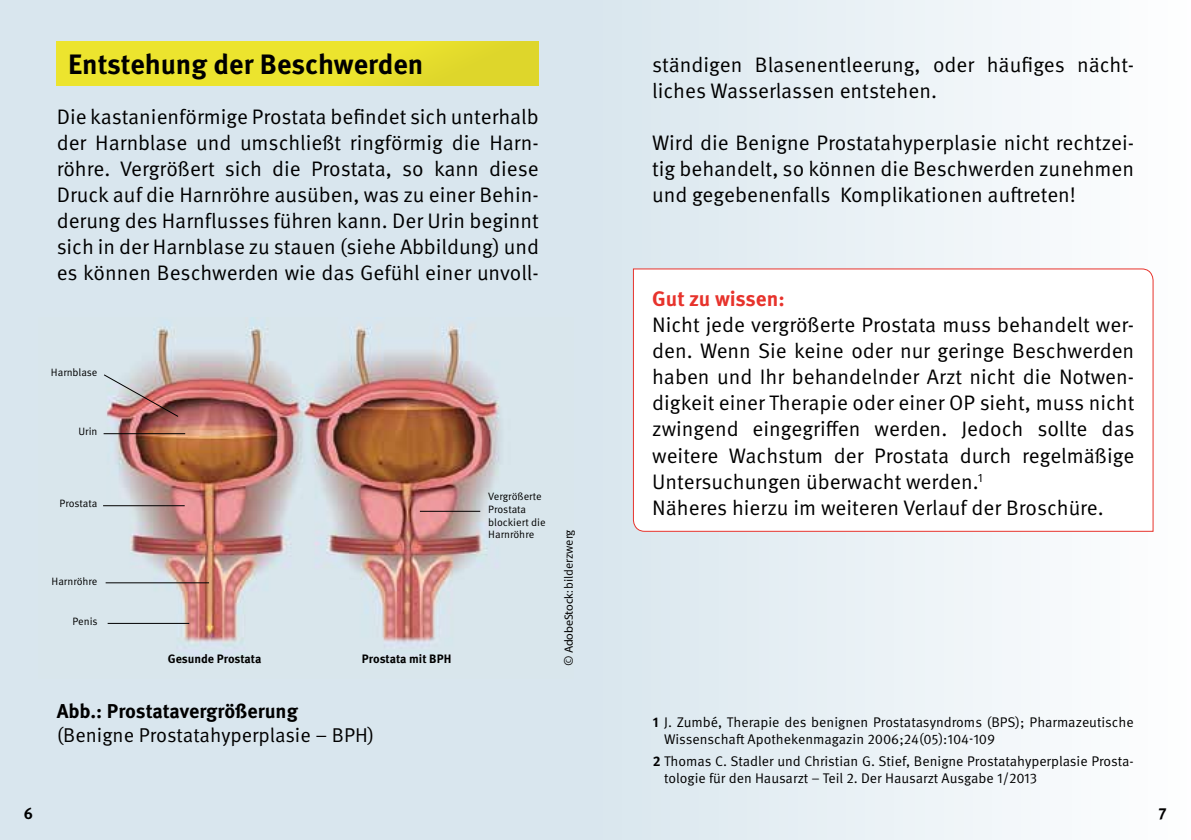
<style>
.page{position:relative;width:1191px;height:840px;background:#fff}
.page>*{position:absolute;margin:0;border:0;box-sizing:border-box;transform-origin:0 0}
.t1{font:700 28px "Meta Pro";color:#000}
.t2{font:21px/26px "Meta Pro Norm";color:#000;text-align:justify}
.t3{font:700 21px "Meta Pro";letter-spacing:-.005em;color:#e7332c}
.t4{font:20px "Meta Pro Norm";color:#000}
.t5{font:700 20px "Meta Pro";letter-spacing:-.005em;color:#000}
.t6{font:700 16px "Meta Pro";color:#000}
.t7{font:14px/16.8px "Meta Pro Norm";color:#000}
.t8{font:700 12.2px "Meta Pro";letter-spacing:-.005em;color:#000}
.t9{font:12px "Meta Pro Norm";letter-spacing:-.01em;color:#000}
.t10{font:10.6px/12.8px "Meta Pro Norm";color:#000}
.s1{font-family:"Myriad Pro"}
.s2{font-family:"Meta Pro";font-weight:700}
</style>
<div class="page">
<div style="left:0;top:0;width:595px;height:839px;background:#d9e6ee"></div>
<div style="left:595px;top:0;width:596px;height:839px;background:linear-gradient(to right,#d9e6ee,#fefeff)"></div>
<div style="left:57px;top:41px;width:482px;height:45px;background:linear-gradient(to right,#f0e82f,#e1d92c)"></div>
<img style="left:103px;top:317px;width:398px;height:329px">
<svg style="left:632px;top:268px;width:522px;height:264px"></svg>
<img style="left:103px;top:373px;width:76px;height:44px">
<hr style="left:104px;top:433px;width:81px;height:1px;background:#000">
<hr style="left:103px;top:505px;width:82px;height:1px;background:#000">
<hr style="left:108px;top:622px;width:81px;height:1px;background:#000">
<hr style="left:420px;top:510px;width:60px;height:1px;background:#000">
<hr style="left:106px;top:582px;width:103px;height:1px;background:#000">
<h1 class="t1" style="left:68px;top:42px;width:357px">Entstehung der Beschwerden</h1>
<p class="t2" style="left:57px;top:102px;width:484px">Die kastanienförmige Prostata befindet sich unterhalb der Harnblase und umschließt ringförmig die Harn&shy;röhre. Vergrößert sich die Prostata, so kann diese Druck auf die Harnröhre ausüben, was zu einer Behin&shy;derung des Harnflusses führen kann. Der Urin beginnt sich in der Harnblase zu stauen (siehe Abbildung) und es können Beschwerden wie das Gefühl einer unvoll-</p>
<p class="t10" style="left:51px;top:365px;width:48px">Harnblase</p>
<p class="t10" style="left:78px;top:423px;width:21px">Urin</p>
<p class="t10" style="left:60px;top:496px;width:39px">Prostata</p>
<p class="t10" style="left:52px;top:573px;width:47px">Harnröhre</p>
<p class="t10" style="left:73px;top:614px;width:27px">Penis</p>
<p class="t8" style="left:168px;top:648px;width:95px">Gesunde Prostata</p>
<p class="t8" style="left:362px;top:648px;width:91px">Prostata mit BPH</p>
<p class="t5" style="left:57px;top:695px;width:243px">Abb.: Prostatavergrößerung</p>
<p class="t4" style="left:57px;top:719px;width:319px">(Benigne Prostatahyperplasie – BPH)</p>
<p class="t10" style="left:488px;top:489px;width:59px">Vergrößerte<br>Prostata blockiert die<br>Harnröhre</p>
<p class="t9" style="left:560px;top:665px;width:138px;rotate:-90deg">© <span class="s1">AdobeStock:</span> bilderzwerg</p>
<p class="t2" style="left:652px;top:50px;width:483px">ständigen Blasenentleerung, oder häufiges nächt&shy;liches Wasserlassen entstehen.</p>
<p class="t2" style="left:652px;top:128px;width:483px">Wird die Benigne Prostatahyperplasie nicht rechtzei&shy;tig behandelt, so können die Beschwerden zunehmen und gegebenenfalls Komplikationen auftreten!</p>
<p class="t3" style="left:652px;top:282px;width:134px">Gut zu wissen:</p>
<p class="t2" style="left:652px;top:310px;width:484px;text-align:left">Nicht jede vergrößerte Prostata muss behandelt wer&shy;den. Wenn Sie keine oder nur geringe Beschwerden haben und Ihr behandelnder Arzt nicht die Notwen&shy;digkeit einer Therapie oder einer OP sieht, muss nicht zwingend eingegriffen werden. Jedoch sollte das weitere Wachstum der Prostata durch regelmäßige Untersuchungen überwacht werden.<sup>1<br></sup>Näheres hierzu im weiteren Verlauf der Broschüre.</p>
<p class="t7" style="left:664px;top:712px;width:471px;text-indent:-11px"><span class="s2">1</span> J. Zumbé, Therapie des benignen Prostatasyndroms (BPS); Pharmazeutische<br>Wissenschaft Apothekenmagazin 2006;24(05):104-109</p>
<p class="t7" style="left:664px;top:751px;width:471px;text-indent:-11px"><span class="s2">2</span> Thomas C. Stadler und Christian G. Stief, Benigne Prostatahyperplasie Prosta&shy;tologie für den Hausarzt – Teil 2. Der Hausarzt Ausgabe 1/2013</p>
<p class="t6" style="left:24px;top:800px;width:11px">6</p>
<p class="t6" style="left:1158px;top:800px;width:10px">7</p>
</div>
